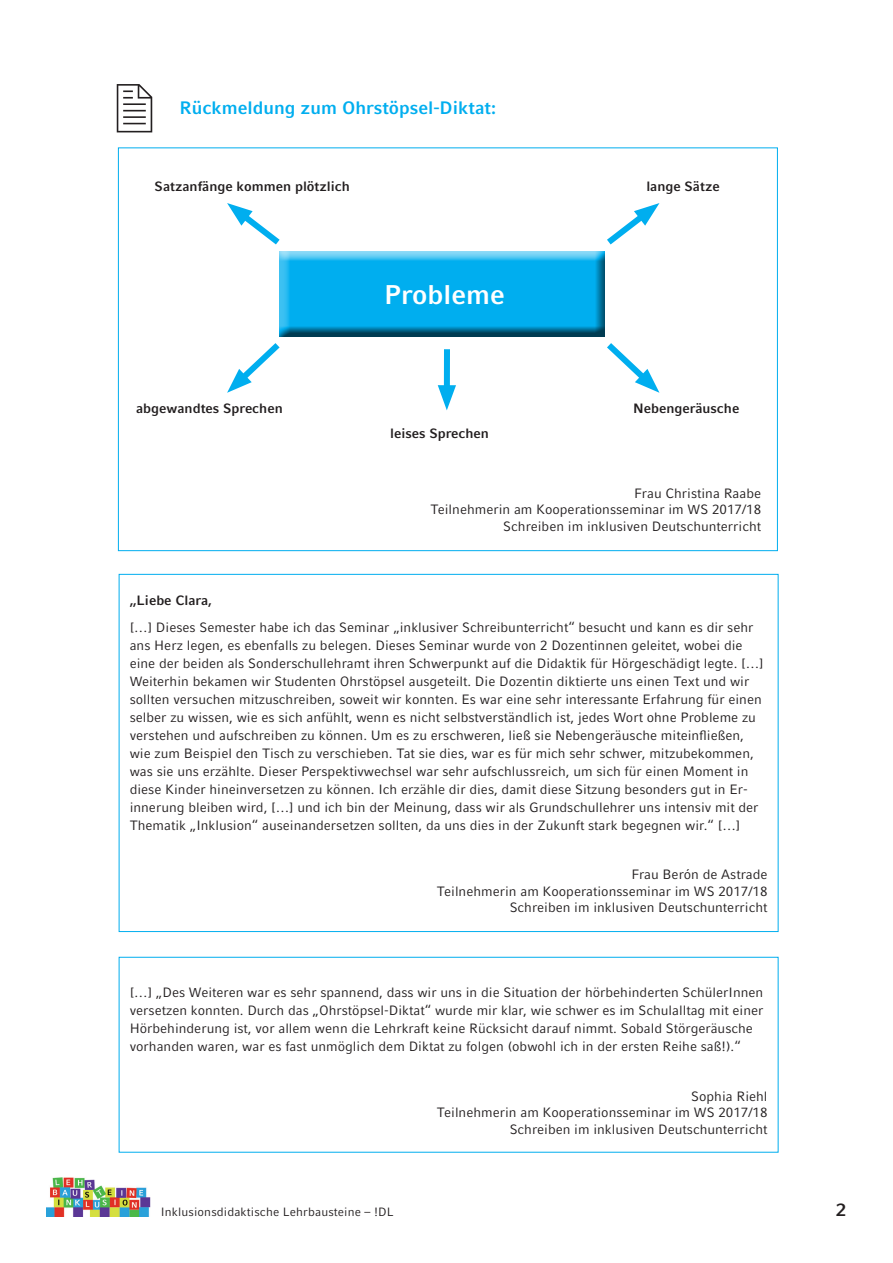
<style>
.page{position:relative;width:893px;height:1263px;background:#fff}
.page>*{position:absolute;margin:0;border:0;box-sizing:border-box;transform-origin:0 0}
.t1{font:700 27px "LMU Compatil Fact";color:#fff}
.Head_12pt{font:700 18px "LMU Compatil Fact";color:#00aeef}
.t2{font:700 18px "LMU Compatil Fact";color:#231f20}
.Fließ{font:13.5px/18px "LMU Compatil Fact";color:#231f20}
.Head_12pt-2{font:700 13.5px "LMU Compatil Fact";color:#231f20}
.Fließ-2{font:700 13.5px "LMU Compatil Fact";color:#231f20}
.t3{font:12px "LMU Compatil Fact";letter-spacing:.01em;color:#231f20}
</style>
<div class="page">
<img style="left:47px;top:1177px;width:104px;height:39px">
<div style="left:279px;top:251px;width:327px;height:87px;background:#231f20;opacity:.75"></div>
<svg style="left:607px;top:203px;width:52px;height:42px"></svg>
<svg style="left:601px;top:337px;width:58px;height:56px"></svg>
<div style="left:444px;top:349px;width:6px;height:47px;background:#00aeef"></div>
<svg style="left:438px;top:385px;width:18px;height:25px"></svg>
<svg style="left:227px;top:203px;width:53px;height:42px"></svg>
<svg style="left:227px;top:337px;width:59px;height:56px"></svg>
<div style="left:119px;top:957px;width:660px;height:196px;border:1px solid #00aeef"></div>
<p class="Head_12pt" style="left:180px;top:97px;width:318px">Rückmeldung zum Ohrstöpsel-Diktat:</p>
<p class="Head_12pt-2" style="left:155px;top:179px;width:197px">Satzanfänge kommen plötzlich</p>
<h1 class="t1" style="left:384px;top:279px;width:122px">Probleme</h1>
<p class="Head_12pt-2" style="left:136px;top:400px;width:148px">abgewandtes Sprechen</p>
<p class="Head_12pt-2" style="left:390px;top:425px;width:100px">leises Sprechen</p>
<p class="Head_12pt-2" style="left:646px;top:179px;width:75px">lange Sätze</p>
<p class="Head_12pt-2" style="left:633px;top:400px;width:108px">Nebengeräusche</p>
<p class="Fließ" style="left:634px;top:484px;width:128px">Frau Christina Raabe</p>
<p class="Fließ" style="left:430px;top:500px;width:332px">Teilnehmerin am Kooperationsseminar im WS 2017/18</p>
<p class="Fließ" style="left:503px;top:517px;width:259px">Schreiben im inklusiven Deutschunterricht</p>
<p class="Fließ-2" style="left:130px;top:592px;width:84px">„Liebe Clara,</p>
<p class="Fließ" style="left:130px;top:618px;width:635px">[…] Dieses Semester habe ich das Seminar „inklusiver Schreibunterricht“ besucht und kann es dir sehr ans Herz legen, es ebenfalls zu belegen. Dieses Seminar wurde von 2 Dozentinnen geleitet, wobei die eine der beiden als Sonderschullehramt ihren Schwerpunkt auf die Didaktik für Hörgeschädigt legte. […] Weiterhin bekamen wir Studenten Ohrstöpsel ausgeteilt. Die Dozentin diktierte uns einen Text und wir sollten versuchen mitzuschreiben, soweit wir konnten. Es war eine sehr interessante Erfahrung für einen selber zu wissen, wie es sich anfühlt, wenn es nicht selbstverständlich ist, jedes Wort ohne Probleme zu verstehen und aufschreiben zu können. Um es zu erschweren, ließ sie Nebengeräusche miteinfließen, wie zum Beispiel den Tisch zu verschieben. Tat sie dies, war es für mich sehr schwer, mitzubekommen, was sie uns erzählte. Dieser Perspektivwechsel war sehr aufschlussreich, um sich für einen Moment in diese Kinder hineinversetzen zu können. Ich erzähle dir dies, damit diese Sitzung besonders gut in Er&shy;innerung bleiben wird, […] und ich bin der Meinung, dass wir als Grundschullehrer uns intensiv mit der Thematik „Inklusion“ auseinandersetzen sollten, da uns dies in der Zukunft stark begegnen wir.“ […]</p>
<p class="Fließ" style="left:631px;top:865px;width:138px">Frau Berón de Astrade</p>
<p class="Fließ" style="left:437px;top:882px;width:332px">Teilnehmerin am Kooperationsseminar im WS 2017/18</p>
<p class="Fließ" style="left:510px;top:898px;width:259px">Schreiben im inklusiven Deutschunterricht</p>
<p class="Fließ" style="left:130px;top:984px;width:635px">[…] „Des Weiteren war es sehr spannend, dass wir uns in die Situation der hörbehinderten SchülerInnen versetzen konnten. Durch das „Ohrstöpsel-Diktat“ wurde mir klar, wie schwer es im Schulalltag mit einer Hörbehinderung ist, vor allem wenn die Lehrkraft keine Rücksicht darauf nimmt. Sobald Störgeräusche vorhanden waren, war es fast unmöglich dem Diktat zu folgen (obwohl ich in der ersten Reihe saß!).“</p>
<p class="Fließ" style="left:691px;top:1087px;width:78px">Sophia Riehl</p>
<p class="Fließ" style="left:437px;top:1104px;width:332px">Teilnehmerin am Kooperationsseminar im WS 2017/18</p>
<p class="Fließ" style="left:510px;top:1120px;width:259px">Schreiben im inklusiven Deutschunterricht</p>
<p class="t3" style="left:161px;top:1205px;width:234px">Inklusionsdidaktische Lehrbausteine – !DL</p>
<p class="t2" style="left:836px;top:1199px;width:12px">2</p>
</div>
